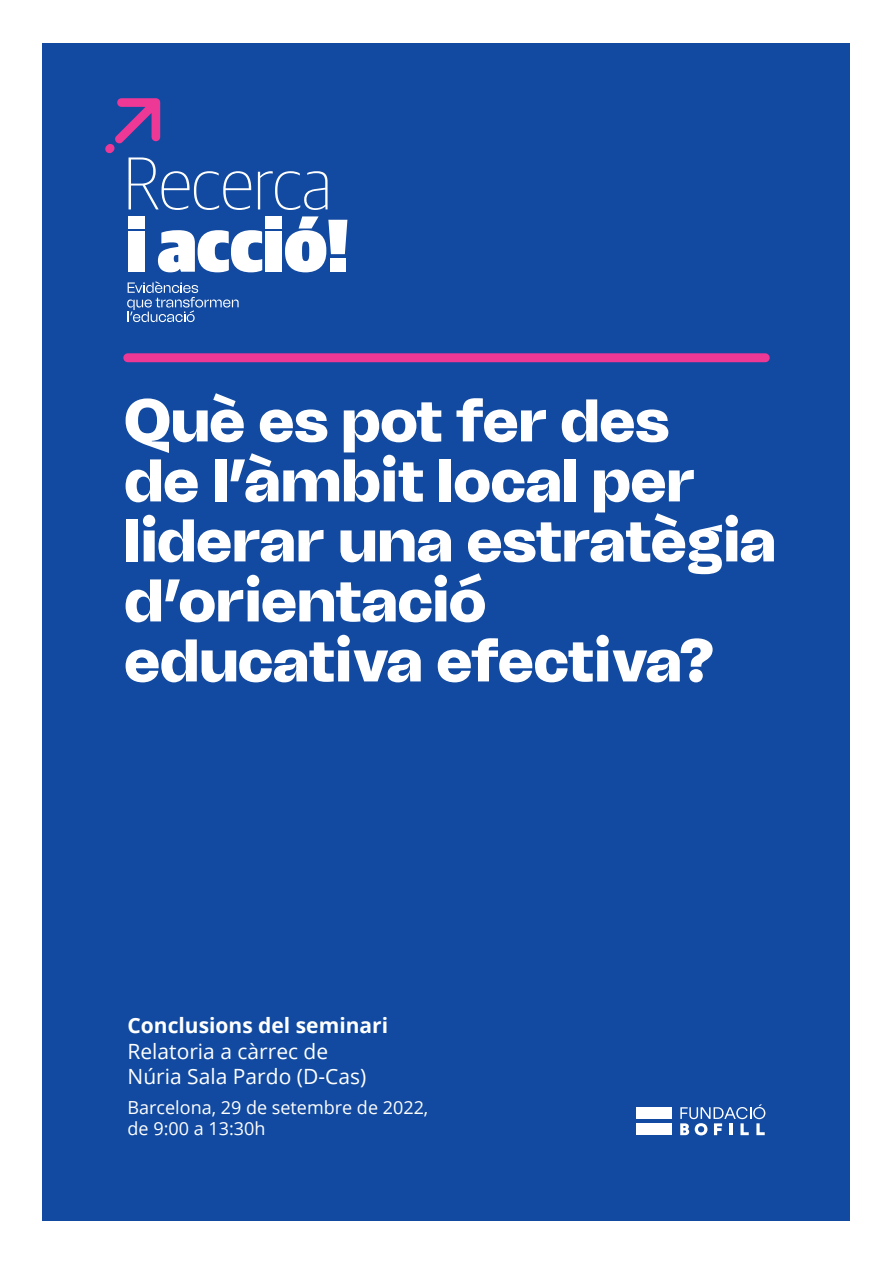
<style>
.page{position:relative;width:893px;height:1263px;background:#fff}
.page>*{position:absolute;margin:0;border:0;box-sizing:border-box;transform-origin:0 0}
.t1{font:900 60px/60px "Tomato Grotesk";color:#fff}
.t2{font:21px/25.2px "Open Sans";color:#fff}
.t3{font:700 21px "Open Sans";color:#fff}
.t4{font:18px/21.6px "Open Sans";color:#fff}
</style>
<div class="page">
<div style="left:43px;top:43px;width:807px;height:1177px;background:#114aa0"></div>
<div style="left:636px;top:1107px;width:35px;height:12px;background:#fff"></div>
<div style="left:636px;top:1123px;width:35px;height:12px;background:#fff"></div>
<svg style="left:680px;top:1104px;width:85px;height:31px"></svg>
<svg style="left:258px;top:171px;width:70px;height:39px"></svg>
<div style="left:129px;top:216px;width:16px;height:12px;background:#fff"></div>
<div style="left:129px;top:231px;width:16px;height:41px;background:#fff"></div>
<svg style="left:158px;top:230px;width:104px;height:42px"></svg>
<div style="left:265px;top:216px;width:17px;height:12px;background:#fff"></div>
<div style="left:265px;top:231px;width:17px;height:41px;background:#fff"></div>
<svg style="left:285px;top:216px;width:62px;height:56px"></svg>
<svg style="left:127px;top:281px;width:112px;height:41px"></svg>
<svg style="left:105px;top:98px;width:146px;height:112px"></svg>
<div style="left:123px;top:353px;width:647px;height:9px;background:#ed3896;border-radius:4px"></div>
<p class="t1" style="left:124px;top:391px;width:653px">Què es pot fer des<br>de l’àmbit local per liderar una estratègia d’orientació educativa efectiva?</p>
<p class="t3" style="left:128px;top:1011px;width:262px">Conclusions del seminari</p>
<p class="t2" style="left:128px;top:1038px;width:240px">Relatoria a càrrec de<br>Núria Sala Pardo (D-Cas)</p>
<p class="t4" style="left:128px;top:1096px;width:302px">Barcelona, 29 de setembre de 2022, de 9:00 a 13:30h</p>
</div>
